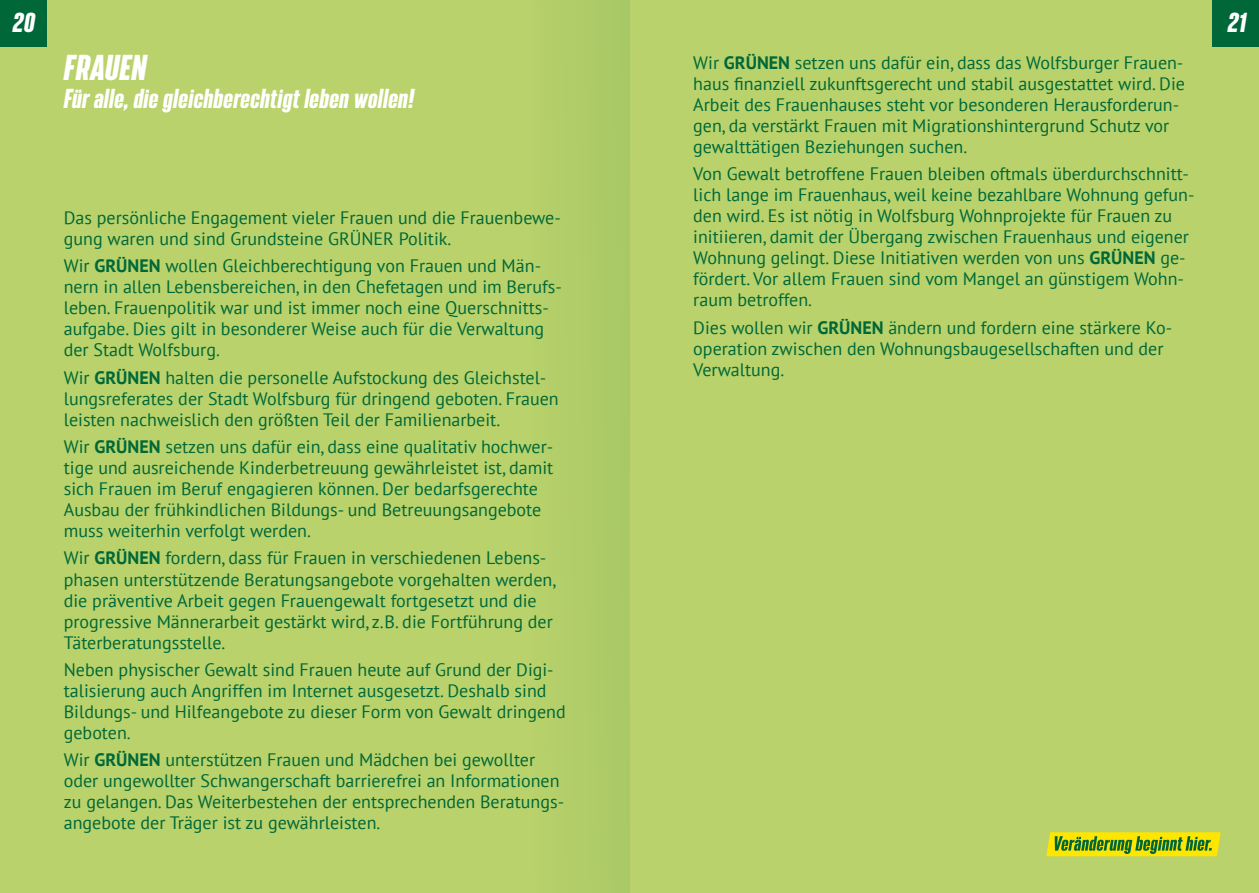
<style>
.page{position:relative;width:1259px;height:893px;background:#b9d26b}
.page>*{position:absolute;margin:0;border:0;box-sizing:border-box;transform-origin:0 0}
.t1{font:italic 700 31.5px "Bereit";letter-spacing:.01em;color:#fff}
.t2{font:italic 700 24px "Bereit";letter-spacing:.01em;color:#fff}
.t3{font:18px/21px "PT Sans";color:#006838}
.s1{font-weight:700}
</style>
<div class="page">
<div style="left:531px;top:0;width:98px;height:893px;background:#b0cd68"></div>
<svg style="left:1046px;top:832px;width:174px;height:24px;background:#b3c013"></svg>
<div style="left:0;top:0;width:47px;height:47px;background:#006838"></div>
<div style="left:1212px;top:0;width:47px;height:47px;background:#006838"></div>
<h2 class="t2" style="left:13px;top:8px;width:24px">20</h2>
<h2 class="t2" style="left:1227px;top:8px;width:20px">21</h2>
<h1 class="t1" style="left:64px;top:49px;width:84px">FRAUEN</h1>
<h2 class="t2" style="left:64px;top:85px;width:351px">Für alle, die gleichberechtigt leben wollen!</h2>
<p class="t3" style="left:64px;top:207px;width:498px">Das persönliche Engagement vieler Frauen und die Frauenbewe&shy;gung waren und sind Grundsteine GRÜNER Politik.</p>
<p class="t3" style="left:64px;top:255px;width:499px">Wir <span class="s1">GRÜNEN</span> wollen Gleichberechtigung von Frauen und Män&shy;nern in allen Lebensbereichen, in den Chefetagen und im Berufs&shy;leben. Frauenpolitik war und ist immer noch eine Querschnitts&shy;aufgabe. Dies gilt in besonderer Weise auch für die Verwaltung der Stadt Wolfsburg.</p>
<p class="t3" style="left:64px;top:366px;width:496px">Wir <span class="s1">GRÜNEN</span> halten die personelle Aufstockung des Gleichstel&shy;lungsreferates der Stadt Wolfsburg für dringend geboten. Frauen leisten nachweislich den größten Teil der Familienarbeit.</p>
<p class="t3" style="left:64px;top:436px;width:491px">Wir <span class="s1">GRÜNEN</span> setzen uns dafür ein, dass eine qualitativ hochwer&shy;tige und ausreichende Kinderbetreuung gewährleistet ist, damit sich Frauen im Beruf engagieren können. Der bedarfsgerechte Ausbau der frühkindlichen Bildungs- und Betreuungsangebote muss weiterhin verfolgt werden.</p>
<p class="t3" style="left:64px;top:547px;width:493px">Wir <span class="s1">GRÜNEN</span> fordern, dass für Frauen in verschiedenen Lebens&shy;phasen unterstützende Beratungsangebote vorgehalten werden, die präventive Arbeit gegen Frauengewalt fortgesetzt und die progressive Männerarbeit gestärkt wird, z.B. die Fortführung der Täterberatungsstelle.</p>
<p class="t3" style="left:64px;top:659px;width:503px">Neben physischer Gewalt sind Frauen heute auf Grund der Digi&shy;talisierung auch Angriffen im Internet ausgesetzt. Deshalb sind Bildungs- und Hilfeangebote zu dieser Form von Gewalt dringend geboten.</p>
<p class="t3" style="left:64px;top:749px;width:502px">Wir <span class="s1">GRÜNEN</span> unterstützen Frauen und Mädchen bei gewollter oder ungewollter Schwangerschaft barrierefrei an Informationen zu gelangen. Das Weiterbestehen der entsprechenden Beratungs&shy;angebote der Träger ist zu gewährleisten.</p>
<p class="t3" style="left:693px;top:52px;width:493px">Wir <span class="s1">GRÜNEN</span> setzen uns dafür ein, dass das Wolfsburger Frauen&shy;haus finanziell zukunftsgerecht und stabil ausgestattet wird. Die Arbeit des Frauenhauses steht vor besonderen Herausforderun&shy;gen, da verstärkt Frauen mit Migrationshintergrund Schutz vor gewalttätigen Beziehungen suchen.</p>
<p class="t3" style="left:693px;top:163px;width:503px">Von Gewalt betroffene Frauen bleiben oftmals überdurchschnitt&shy;lich lange im Frauenhaus, weil keine bezahlbare Wohnung gefun&shy;den wird. Es ist nötig in Wolfsburg Wohnprojekte für Frauen zu initiieren, damit der Übergang zwischen Frauenhaus und eigener Wohnung gelingt. Diese Initiativen werden von uns <span class="s1">GRÜNEN</span> ge&shy;fördert. Vor allem Frauen sind vom Mangel an günstigem Wohn&shy;raum betroffen.</p>
<p class="t3" style="left:693px;top:316px;width:480px">Dies wollen wir <span class="s1">GRÜNEN</span> ändern und fordern eine stärkere Ko&shy;operation zwischen den Wohnungsbaugesellschaften und der<br>Verwaltung.</p>
</div>
